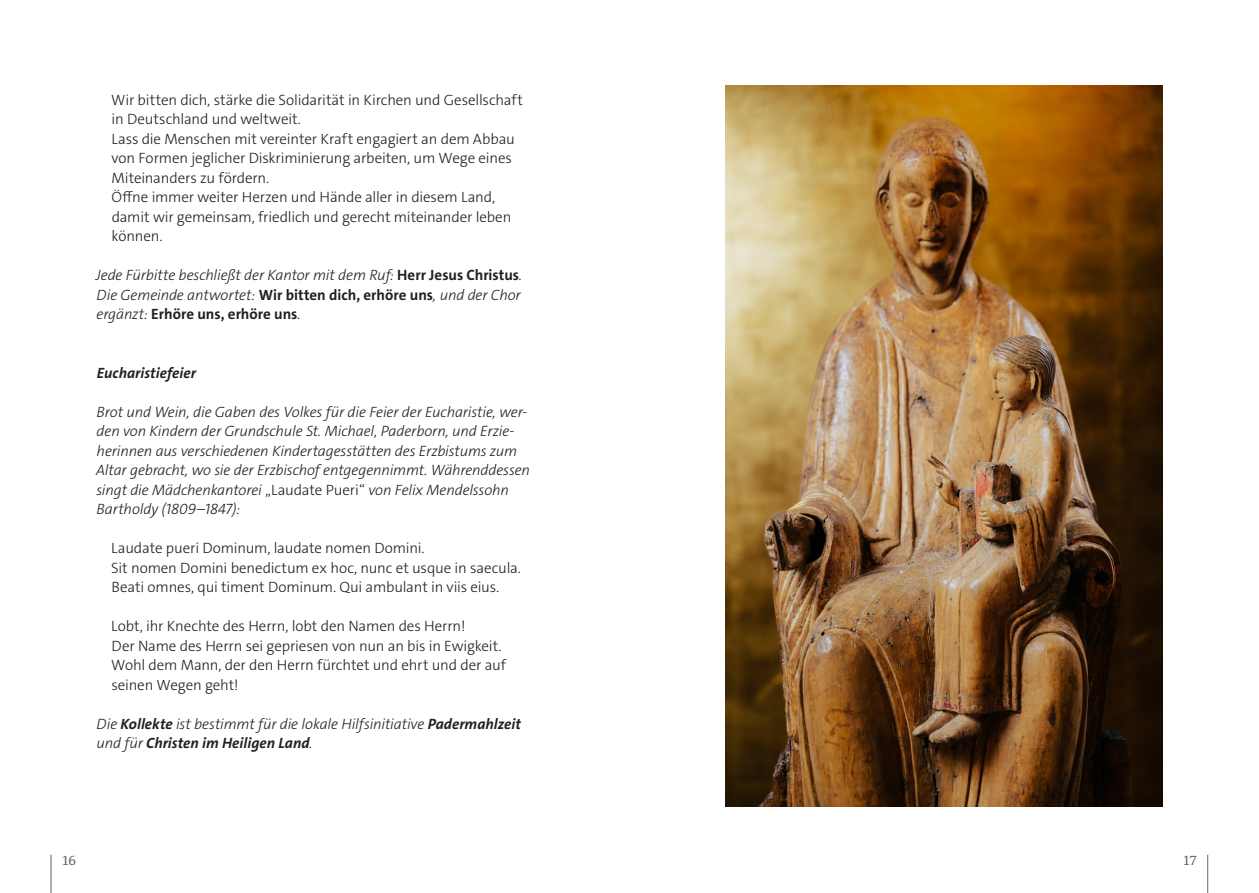
<style>
.page{position:relative;width:1259px;height:893px;background:#fff}
.page>*{position:absolute;margin:0;border:0;box-sizing:border-box;transform-origin:0 0}
.t1{font:300 15px/19.5px "The Sans C4 s";letter-spacing:-.01em;color:#231f20}
.t2{font:italic 300 15px/19.5px "The Sans C4 s";letter-spacing:-.015em;color:#231f20}
.t3{font:italic 700 15px "The Sans C4 s";color:#231f20}
.t4{font:13.5px "The Antiqua B W5 Plain";color:#636366}
.s1{font-weight:700;font-style:normal}
.s2{font-style:normal}
.s3{font-weight:700}
</style>
<div class="page">
<img style="left:726px;top:85px;width:436px;height:722px">
<hr style="left:51px;top:855px;width:1px;height:38px;background:#636366">
<hr style="left:1207px;top:855px;width:1px;height:38px;background:#636366">
<p class="t1" style="left:111px;top:90px;width:413px">Wir bitten dich, stärke die Solidarität in Kirchen und Gesellschaft in Deutschland und weltweit.<br>Lass die Menschen mit vereinter Kraft engagiert an dem Abbau von Formen jeglicher Diskriminierung arbeiten, um Wege eines Miteinanders zu fördern.<br>Öffne immer weiter Herzen und Hände aller in diesem Land, damit wir gemeinsam, friedlich und gerecht miteinander leben können.</p>
<p class="t2" style="left:96px;top:265px;width:428px;text-align:justify">Jede Fürbitte beschließt der Kantor mit dem Ruf: <span class="s1">Herr Jesus Christus</span>.<br>Die Gemeinde antwortet: <span class="s1">Wir bitten dich, erhöre uns</span>, und der Chor ergänzt: <span class="s1">Erhöre uns, erhöre uns</span><span class="s2">.</span></p>
<p class="t3" style="left:97px;top:363px;width:101px">Eucharistiefeier</p>
<p class="t2" style="left:96px;top:402px;width:435px">Brot und Wein, die Gaben des Volkes für die Feier der Eucharistie, wer&shy;den von Kindern der Grundschule St. Michael, Paderborn, und Erzie&shy;herinnen aus verschiedenen Kindertagesstätten des Erzbistums zum Altar gebracht, wo sie der Erzbischof entgegennimmt. Währenddessen singt die Mädchenkantorei <span class="s2">„Laudate Pueri“</span> von Felix Mendelssohn Bartholdy (1809–1847):</p>
<p class="t1" style="left:111px;top:538px;width:411px">Laudate pueri Dominum, laudate nomen Domini.<br>Sit nomen Domini benedictum ex hoc, nunc et usque in saecula.<br>Beati omnes, qui timent Dominum. Qui ambulant in viis eius.</p>
<p class="t1" style="left:111px;top:616px;width:396px">Lobt, ihr Knechte des Herrn, lobt den Namen des Herrn!<br>Der Name des Herrn sei gepriesen von nun an bis in Ewigkeit.<br>Wohl dem Mann, der den Herrn fürchtet und ehrt und der auf seinen Wegen geht!</p>
<p class="t2" style="left:96px;top:714px;width:426px">Die <span class="s3">Kollekte</span> ist bestimmt für die lokale Hilfsinitiative <span class="s3">Padermahlzeit </span>und für <span class="s3">Christen im Heiligen Land</span>.</p>
<p class="t4" style="left:62px;top:851px;width:16px">16</p>
<p class="t4" style="left:1182px;top:851px;width:16px">17</p>
</div>
